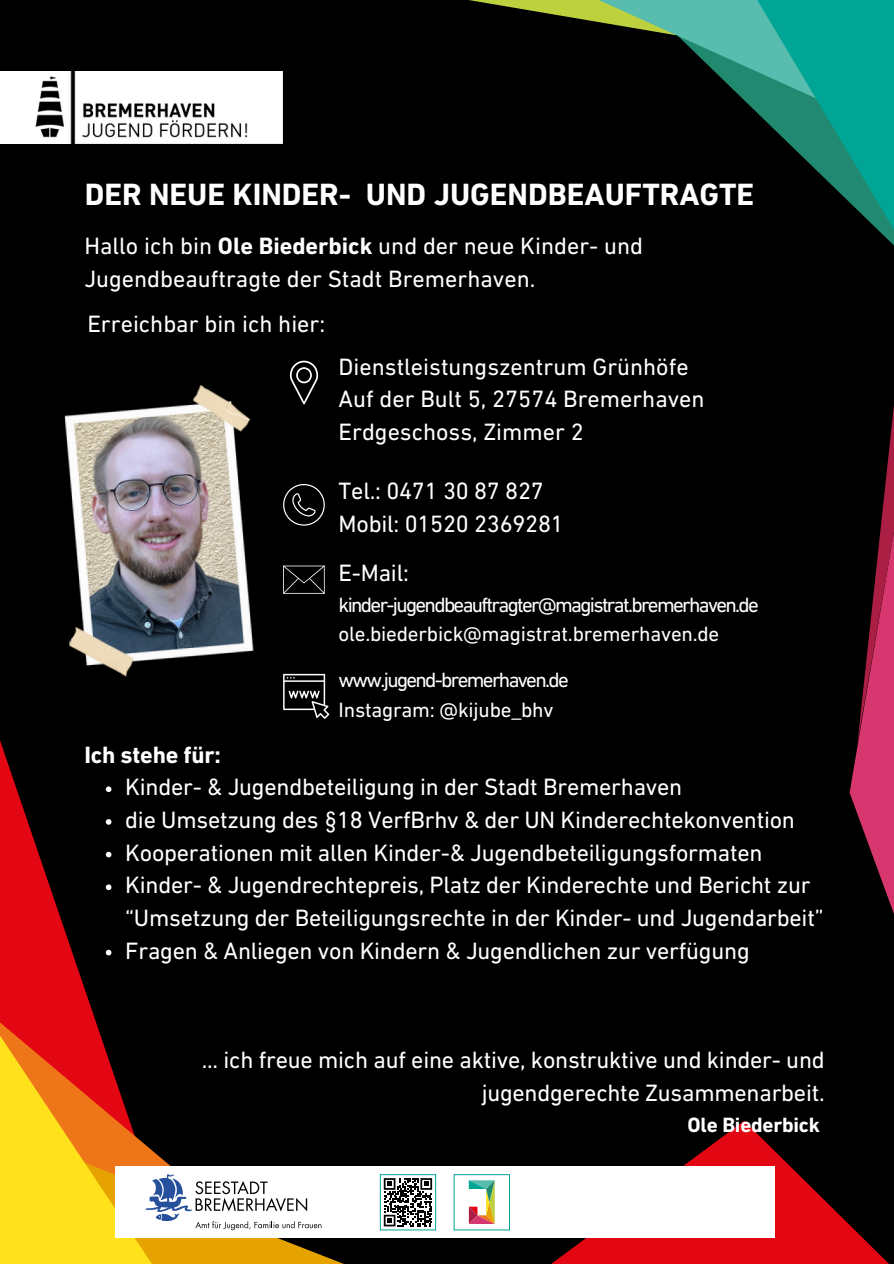
<style>
.page{position:relative;width:894px;height:1264px;background:#fff}
.page>*{position:absolute;margin:0;border:0;box-sizing:border-box;transform-origin:0 0}
.t1{font:700 31.35px "DIN Next LT Pro";color:#fff}
.t2{font:24px/32.7px "DIN Next LT Pro";letter-spacing:-.01em;color:#fff}
.t3{font:700 24px "DIN Next LT Pro";letter-spacing:-.01em;color:#fff}
.t4{font:21px "DIN Next LT Pro";letter-spacing:-.08em;color:#fff}
.t5{font:21px "DIN Next LT Pro";letter-spacing:-.01em;color:#fff}
.t6{font:700 21px "DIN Next LT Pro";letter-spacing:-.01em;color:#fff}
.s1{font-weight:700}
</style>
<div class="page">
<div style="left:0;top:0;width:893px;height:1263px;background:#000"></div>
<svg style="left:542px;top:1121px;width:346px;height:142px"></svg>
<svg style="left:0;top:740px;width:112px;height:277px"></svg>
<svg style="left:0;top:1017px;width:98px;height:9px"></svg>
<svg style="left:849px;top:415px;width:44px;height:496px"></svg>
<div style="left:115px;top:1166px;width:659px;height:71px;background:#fff"></div>
<svg style="left:383px;top:1178px;width:49px;height:48px"></svg>
<div style="left:380px;top:1174px;width:56px;height:56px;border:1px solid #00a595"></div>
<svg style="left:468px;top:1180px;width:26px;height:43px"></svg>
<svg style="left:0;top:1026px;width:361px;height:237px"></svg>
<svg style="left:469px;top:0;width:424px;height:244px"></svg>
<img style="left:64px;top:385px;width:190px;height:292px">
<svg style="left:290px;top:361px;width:28px;height:43px"></svg>
<svg style="left:283px;top:484px;width:42px;height:41px"></svg>
<svg style="left:283px;top:565px;width:42px;height:28px"></svg>
<img style="left:0;top:72px;width:283px;height:72px">
<svg style="left:283px;top:674px;width:46px;height:45px"></svg>
<svg style="left:106px;top:786px;width:5px;height:6px"></svg>
<svg style="left:106px;top:819px;width:5px;height:5px"></svg>
<svg style="left:106px;top:851px;width:5px;height:6px"></svg>
<svg style="left:106px;top:884px;width:5px;height:6px"></svg>
<svg style="left:106px;top:949px;width:5px;height:6px"></svg>
<p class="t1" style="left:85px;top:182px;width:671px">DER NEUE KINDER- UND JUGENDBEAUFTRAGTE</p>
<p class="t2" style="left:84px;top:232px;width:560px">Hallo ich bin <span class="s1">Ole Biederbick</span> und der neue Kinder- und<br>Jugendbeauftragte der Stadt Bremerhaven.</p>
<p class="t2" style="left:87px;top:310px;width:239px">Erreichbar bin ich hier:</p>
<p class="t3" style="left:84px;top:744px;width:138px">Ich stehe für:</p>
<p class="t2" style="left:338px;top:352px;width:351px">Dienstleistungszentrum Grünhöfe</p>
<p class="t2" style="left:338px;top:385px;width:367px">Auf der Bult 5, 27574 Bremerhaven</p>
<p class="t2" style="left:338px;top:418px;width:246px">Erdgeschoss, Zimmer 2</p>
<p class="t2" style="left:338px;top:476px;width:207px">Tel.: 0471 30 87 827</p>
<p class="t2" style="left:338px;top:509px;width:227px">Mobil: 01520 2369281</p>
<p class="t2" style="left:338px;top:558px;width:72px">E-Mail:</p>
<p class="t4" style="left:338px;top:595px;width:421px">kinder-jugendbeauftragter@magistrat.bremerhaven.de</p>
<p class="t5" style="left:338px;top:625px;width:382px">ole.biederbick@magistrat.bremerhaven.de</p>
<p class="t4" style="left:338px;top:671px;width:231px">www.jugend-bremerhaven.de</p>
<p class="t5" style="left:338px;top:701px;width:216px">Instagram: @kijube_bhv</p>
<p class="t2" style="left:125px;top:773px;width:558px">Kinder- &amp; Jugendbeteiligung in der Stadt Bremerhaven</p>
<p class="t2" style="left:125px;top:805px;width:671px">die Umsetzung des §18 VerfBrhv &amp; der UN Kinderechtekonvention</p>
<p class="t2" style="left:125px;top:838px;width:638px">Kooperationen mit allen Kinder-&amp; Jugendbeteiligungsformaten</p>
<p class="t2" style="left:125px;top:871px;width:699px">Kinder- &amp; Jugendrechtepreis, Platz der Kinderechte und Bericht zur “Umsetzung der Beteiligungsrechte in der Kinder- und Jugendarbeit”</p>
<p class="t2" style="left:125px;top:936px;width:625px">Fragen &amp; Anliegen von Kindern &amp; Jugendlichen zur verfügung</p>
<p class="t2" style="left:202px;top:1046px;width:624px;text-align:right">... ich freue mich auf eine aktive, konstruktive und kinder- und jugendgerechte Zusammenarbeit.</p>
<p class="t6" style="left:687px;top:1115px;width:134px">Ole Biederbick</p>
</div>
